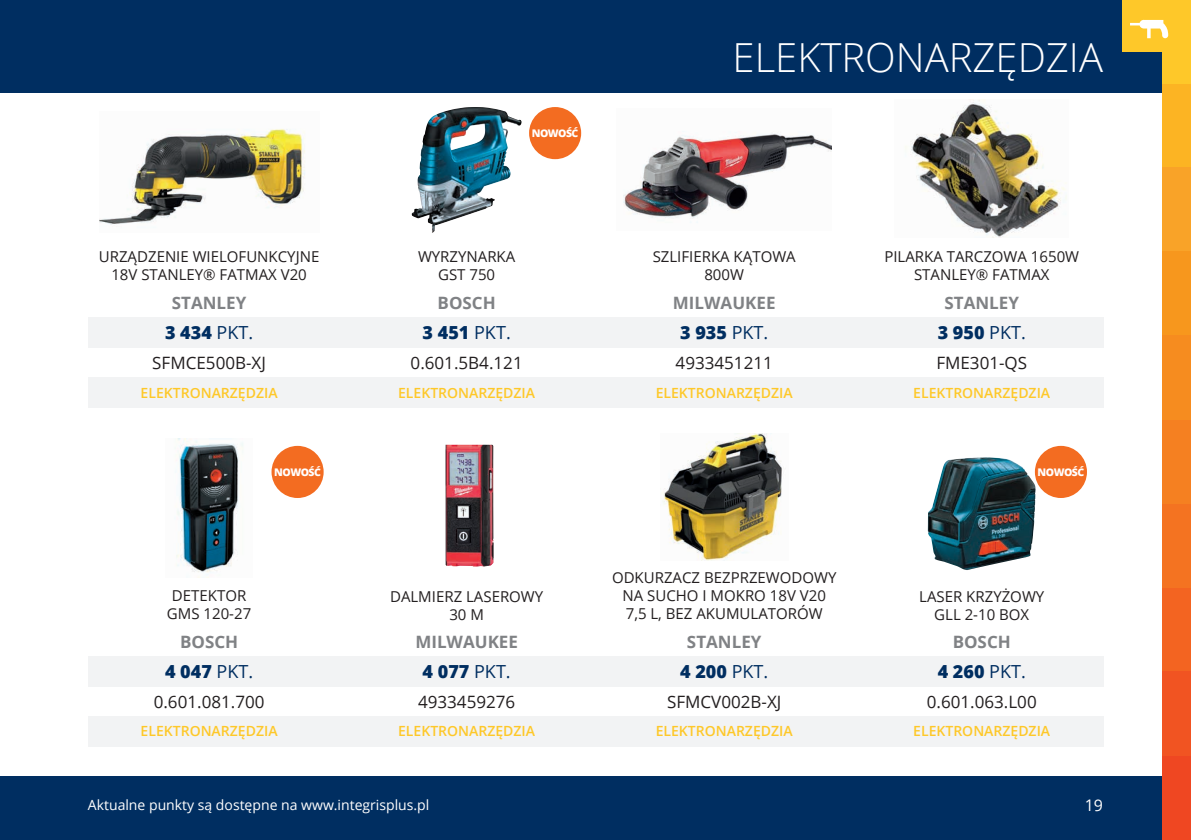
<style>
.page{position:relative;width:1191px;height:840px;background:#fff}
.page>*{position:absolute;margin:0;border:0;box-sizing:border-box;transform-origin:0 0}
.t1{font:300 40px "Open Sans";color:#fff}
.t2{font:800 18px "Open Sans";color:#002e61}
.t3{font:17px "Open Sans";color:#231f20}
.t4{font:700 17px "Open Sans";color:#808285}
.t5{font:16px "Open Sans";color:#fff}
.t6{font:15px/18px "Open Sans";color:#231f20;text-align:center}
.t7{font:600 14px "Open Sans";color:#fec829}
.t8{font:14px "Open Sans";color:#fff}
.t9{font:800 10.4px "Open Sans";letter-spacing:-.05em;color:#fff}
.s1{font-weight:400}
</style>
<div class="page">
<div style="left:0;top:0;width:1179px;height:92px;background:#002e61"></div>
<div style="left:0;top:775px;width:1179px;height:64px;background:#002e61"></div>
<div style="left:1162px;top:0;width:29px;height:84px;background:#fec829"></div>
<div style="left:1162px;top:84px;width:29px;height:84px;background:#fcb423"></div>
<div style="left:1162px;top:168px;width:29px;height:84px;background:#f9a328"></div>
<div style="left:1162px;top:252px;width:29px;height:84px;background:#f7971d"></div>
<div style="left:1162px;top:336px;width:29px;height:84px;background:#f68c1f"></div>
<div style="left:1162px;top:420px;width:29px;height:83px;background:#f58021"></div>
<div style="left:1162px;top:503px;width:29px;height:84px;background:#f47321"></div>
<div style="left:1162px;top:587px;width:29px;height:84px;background:#f36421"></div>
<div style="left:1162px;top:671px;width:29px;height:84px;background:#f15422"></div>
<div style="left:1162px;top:755px;width:29px;height:84px;background:#ef4722"></div>
<div style="left:88px;top:317px;width:1015px;height:31px;background:#f2f3f4"></div>
<div style="left:88px;top:377px;width:1015px;height:30px;background:#f2f3f4"></div>
<div style="left:88px;top:656px;width:1015px;height:30px;background:#f2f3f4"></div>
<div style="left:88px;top:715px;width:1015px;height:30px;background:#f2f3f4"></div>
<div style="left:1035px;top:445px;width:52px;height:52px;background:#f36c21;border-radius:50%"></div>
<img style="left:445px;top:444px;width:49px;height:122px">
<img style="left:660px;top:433px;width:122px;height:126px">
<div style="left:1123px;top:0;width:68px;height:51px;background:#fec829"></div>
<svg style="left:1130px;top:20px;width:38px;height:18px"></svg>
<img style="left:99px;top:128px;width:206px;height:97px">
<img style="left:412px;top:107px;width:98px;height:125px">
<div style="left:529px;top:107px;width:52px;height:52px;background:#f36c21;border-radius:50%"></div>
<img style="left:623px;top:133px;width:208px;height:90px">
<img style="left:905px;top:100px;width:162px;height:137px">
<div style="left:271px;top:445px;width:53px;height:52px;background:#f36c21;border-radius:50%"></div>
<img style="left:176px;top:438px;width:67px;height:137px">
<img style="left:927px;top:457px;width:108px;height:112px">
<h1 class="t1" style="left:732px;top:30px;width:372px">ELEKTRONARZĘDZIA</h1>
<p class="t9" style="left:532px;top:125px;width:48px">NOWOŚĆ</p>
<p class="t6" style="left:99px;top:247px;width:222px">URZĄDZENIE WIELOFUNKCYJNE<br>18V STANLEY® FATMAX V20</p>
<p class="t6" style="left:418px;top:247px;width:99px">WYRZYNARKA<br>GST 750</p>
<p class="t6" style="left:652px;top:247px;width:144px">SZLIFIERKA KĄTOWA<br>800W</p>
<p class="t6" style="left:884px;top:247px;width:196px">PILARKA TARCZOWA 1650W<br>STANLEY® FATMAX</p>
<p class="t4" style="left:172px;top:291px;width:76px">STANLEY</p>
<p class="t4" style="left:437px;top:291px;width:60px">BOSCH</p>
<p class="t4" style="left:673px;top:291px;width:104px">MILWAUKEE</p>
<p class="t4" style="left:944px;top:291px;width:76px">STANLEY</p>
<p class="t2" style="left:165px;top:319px;width:90px">3 434 <span class="s1">PKT.</span></p>
<p class="t2" style="left:422px;top:319px;width:90px">3 451 <span class="s1">PKT.</span></p>
<p class="t2" style="left:680px;top:319px;width:90px">3 935 <span class="s1">PKT.</span></p>
<p class="t2" style="left:937px;top:319px;width:90px">3 950 <span class="s1">PKT.</span></p>
<p class="t3" style="left:152px;top:351px;width:115px">SFMCE500B-XJ</p>
<p class="t3" style="left:410px;top:351px;width:114px">0.601.5B4.121</p>
<p class="t3" style="left:675px;top:351px;width:99px">4933451211</p>
<p class="t3" style="left:936px;top:351px;width:92px">FME301-QS</p>
<p class="t7" style="left:141px;top:382px;width:138px">ELEKTRONARZĘDZIA</p>
<p class="t7" style="left:398px;top:382px;width:138px">ELEKTRONARZĘDZIA</p>
<p class="t7" style="left:655px;top:382px;width:138px">ELEKTRONARZĘDZIA</p>
<p class="t7" style="left:913px;top:382px;width:138px">ELEKTRONARZĘDZIA</p>
<p class="t9" style="left:274px;top:464px;width:48px">NOWOŚĆ</p>
<p class="t9" style="left:1037px;top:464px;width:48px">NOWOŚĆ</p>
<p class="t6" style="left:167px;top:586px;width:86px">DETEKTOR<br>GMS 120-27</p>
<p class="t6" style="left:390px;top:586px;width:155px">DALMIERZ LASEROWY<br>30 M</p>
<p class="t6" style="left:612px;top:568px;width:226px">ODKURZACZ BEZPRZEWODOWY<br>NA SUCHO I MOKRO 18V V20<br>7,5 L, BEZ AKUMULATORÓW</p>
<p class="t6" style="left:919px;top:586px;width:127px">LASER KRZYŻOWY<br>GLL 2-10 BOX</p>
<p class="t4" style="left:180px;top:629px;width:60px">BOSCH</p>
<p class="t4" style="left:415px;top:629px;width:104px">MILWAUKEE</p>
<p class="t4" style="left:687px;top:629px;width:76px">STANLEY</p>
<p class="t4" style="left:952px;top:629px;width:60px">BOSCH</p>
<p class="t2" style="left:165px;top:657px;width:90px">4 047 <span class="s1">PKT.</span></p>
<p class="t2" style="left:422px;top:657px;width:90px">4 077 <span class="s1">PKT.</span></p>
<p class="t2" style="left:680px;top:657px;width:90px">4 200 <span class="s1">PKT.</span></p>
<p class="t2" style="left:937px;top:657px;width:90px">4 260 <span class="s1">PKT.</span></p>
<p class="t3" style="left:154px;top:689px;width:112px">0.601.081.700</p>
<p class="t3" style="left:418px;top:689px;width:99px">4933459276</p>
<p class="t3" style="left:667px;top:689px;width:116px">SFMCV002B-XJ</p>
<p class="t3" style="left:926px;top:689px;width:111px">0.601.063.L00</p>
<p class="t7" style="left:141px;top:721px;width:138px">ELEKTRONARZĘDZIA</p>
<p class="t7" style="left:398px;top:721px;width:138px">ELEKTRONARZĘDZIA</p>
<p class="t7" style="left:655px;top:721px;width:138px">ELEKTRONARZĘDZIA</p>
<p class="t7" style="left:913px;top:721px;width:138px">ELEKTRONARZĘDZIA</p>
<p class="t8" style="left:88px;top:794px;width:343px">Aktualne punkty są dostępne na www.integrisplus.pl</p>
<p class="t5" style="left:1084px;top:793px;width:20px">19</p>
</div>
